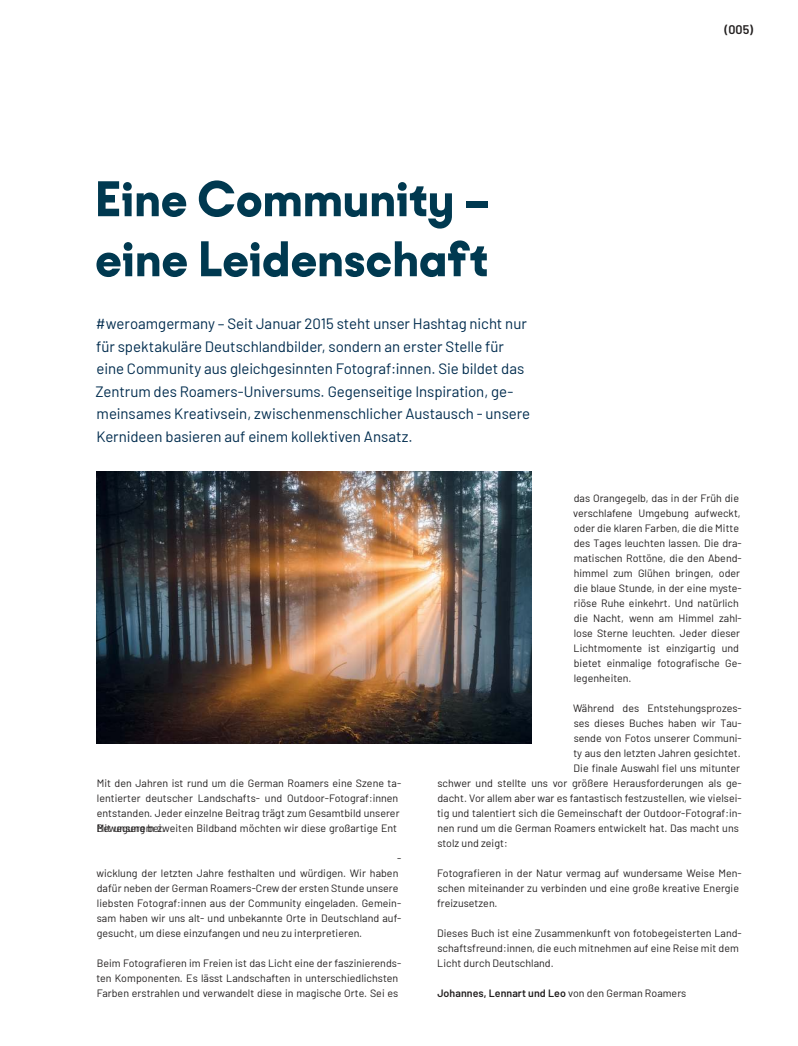
<style>
.page{position:relative;width:798px;height:1046px;background:#fff}
.page>*{position:absolute;margin:0;border:0;box-sizing:border-box;transform-origin:0 0}
.t1{font:900 53.75px/60px "Kobe 1.1";letter-spacing:-.02em;color:#003950}
.t2{font:15px/22.5px "Barlow";letter-spacing:-.005em;color:#002c4e}
.t3{font:600 12.5px "Barlow";color:#221f1f}
.t4{font:10.62px/15px "Barlow";letter-spacing:.005em;color:#221f1f}
.t5{font:600 10.62px "Barlow";letter-spacing:.005em;color:#221f1f}
.s1{font-weight:400}
</style>
<div class="page">
<img style="left:97px;top:471px;width:434px;height:272px">
<h1 class="t1" style="left:94px;top:174px;width:398px">Eine Community – eine Leidenschaft</h1>
<p class="t2" style="left:95px;top:314px;width:436px">#weroamgermany – Seit Januar 2015 steht unser Hashtag nicht nur für spektakuläre Deutschlandbilder, sondern an erster Stelle für eine Community aus gleichgesinnten Fotograf:innen. Sie bildet das Zentrum des Roamers-Universums. Gegenseitige Inspiration, ge&shy;meinsames Kreativsein, zwischenmenschlicher Austausch - unsere Kernideen basieren auf einem kollektiven Ansatz.</p>
<p class="t3" style="left:724px;top:24px;width:30px">(005)</p>
<p class="t4" style="left:97px;top:776px;width:306px">Mit den Jahren ist rund um die German Roamers eine Szene ta&shy;lentierter deutscher Landschafts- und Outdoor-Fotograf:innen entstanden. Jeder einzelne Beitrag trägt zum Gesamtbild unserer Bewegung bei.</p>
<p class="t4" style="left:97px;top:821px;width:302px">Mit unserem zweiten Bildband möchten wir diese großartige Ent</p>
<p class="t4" style="left:96px;top:851px;width:306px;text-indent:300px">- wicklung der letzten Jahre festhalten und würdigen. Wir haben dafür neben der German Roamers-Crew der ersten Stunde unsere liebsten Fotograf:innen aus der Community eingeladen. Gemein&shy;sam haben wir uns alt- und unbekannte Orte in Deutschland auf&shy;gesucht, um diese einzufangen und neu zu interpretieren.</p>
<p class="t4" style="left:96px;top:954px;width:306px">Beim Fotografieren im Freien ist das Licht eine der faszinierends&shy;ten Komponenten. Es lässt Landschaften in unterschiedlichsten<br>Farben erstrahlen und verwandelt diese in magische Orte. Sei es</p>
<p class="t4" style="left:573px;top:491px;width:170px">das Orangegelb, das in der Früh die verschlafene Umgebung aufweckt, oder die klaren Farben, die die Mitte des Tages leuchten lassen. Die dra&shy;matischen Rottöne, die den Abend&shy;himmel zum Glühen bringen, oder die blaue Stunde, in der eine myste&shy;riöse Ruhe einkehrt. Und natürlich die Nacht, wenn am Himmel zahl&shy;lose Sterne leuchten. Jeder dieser<br>Lichtmomente ist einzigartig und bietet einmalige fotografische Ge&shy;legenheiten.</p>
<p class="t4" style="left:573px;top:701px;width:170px">Während des Entstehungsprozes-</p>
<p class="t4" style="left:573px;top:716px;width:169px">ses dieses Buches haben wir Tau-</p>
<p class="t4" style="left:573px;top:731px;width:169px">sende von Fotos unserer Communi-</p>
<p class="t4" style="left:573px;top:746px;width:169px">ty aus den letzten Jahren gesichtet.</p>
<p class="t4" style="left:573px;top:759px;width:168px">Die finale Auswahl fiel uns mitunter</p>
<p class="t4" style="left:437px;top:776px;width:306px">schwer und stellte uns vor größere Herausforderungen als ge-</p>
<p class="t4" style="left:437px;top:791px;width:306px">dacht. Vor allem aber war es fantastisch festzustellen, wie vielsei-</p>
<p class="t4" style="left:437px;top:806px;width:306px">tig und talentiert sich die Gemeinschaft der Outdoor-Fotograf:in-</p>
<p class="t4" style="left:437px;top:821px;width:303px">nen rund um die German Roamers entwickelt hat. Das macht uns</p>
<p class="t4" style="left:437px;top:836px;width:72px">stolz und zeigt:</p>
<p class="t4" style="left:437px;top:864px;width:306px">Fotografieren in der Natur vermag auf wundersame Weise Men&shy;schen miteinander zu verbinden und eine große kreative Energie freizusetzen.</p>
<p class="t4" style="left:437px;top:926px;width:306px">Dieses Buch ist eine Zusammenkunft von fotobegeisterten Land&shy;schaftsfreund:innen, die euch mitnehmen auf eine Reise mit dem<br>Licht durch Deutschland.</p>
<p class="t5" style="left:437px;top:988px;width:250px">Johannes, Lennart und Leo <span class="s1">von den German Roamers</span></p>
</div>
